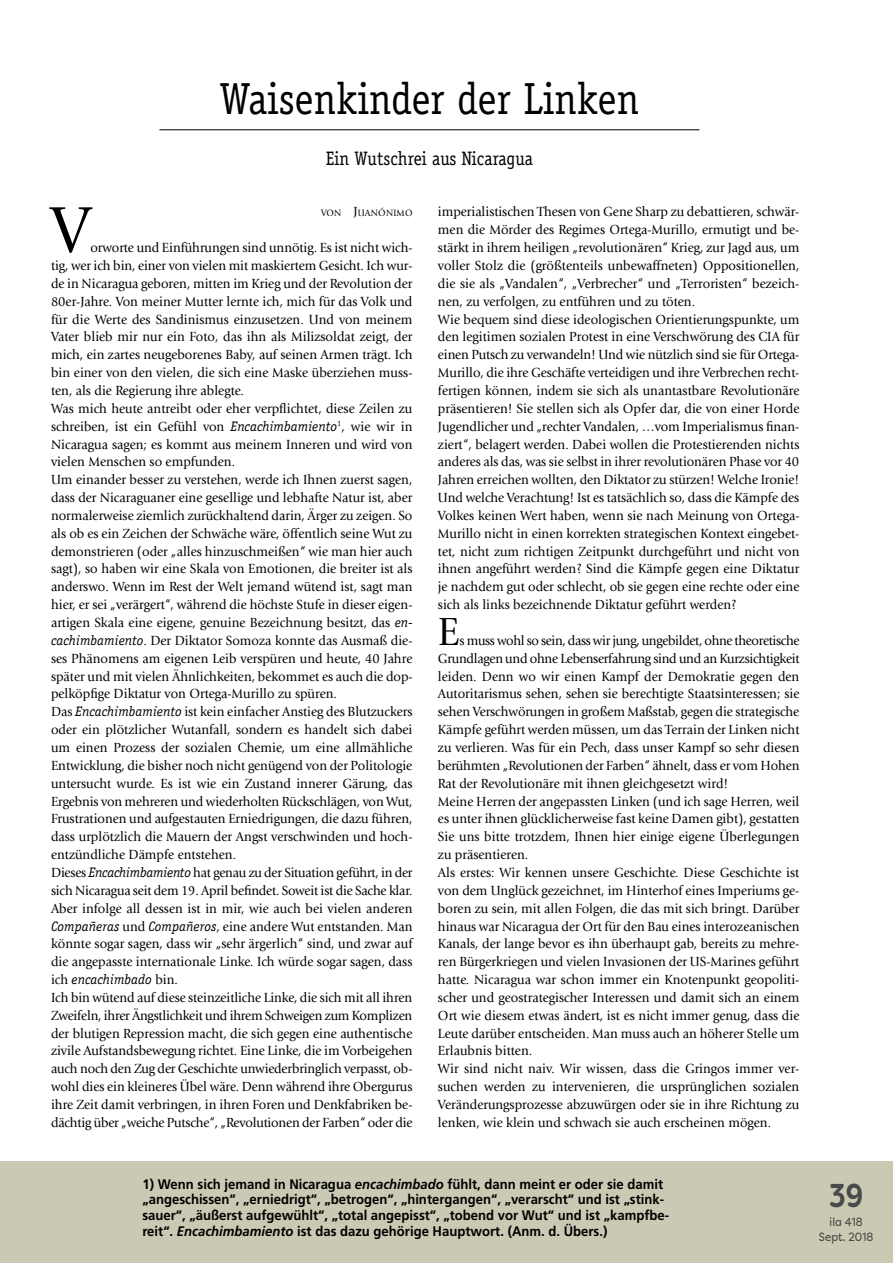
<style>
.page{position:relative;width:893px;height:1263px;background:#fff}
.page>*{position:absolute;margin:0;border:0;box-sizing:border-box;transform-origin:0 0}
.t1{font:67.95px "Giovanni";color:#000;scale:.95 1}
.t2{font:45px "Officina Serif";letter-spacing:.005em;color:#000;scale:.9 1}
.t3{font:40.8px "Giovanni";color:#000;scale:.95 1}
.t4{font:700 33px "Filson Soft";color:#4a4a49;scale:.8 1}
.t5{font:19.5px "Officina Serif";letter-spacing:.005em;color:#000;scale:.9 1}
.t6{font:13.8px/17.9px "Giovanni";color:#000;scale:.95 1}
.t7{font:700 13.8px/15.8px "Frutiger";color:#000;scale:.95 1}
.t8{font:italic 13.8px "Officina Serif";letter-spacing:.005em;color:#000}
.t9{font:12px/15px "Filson Soft";letter-spacing:.005em;color:#4a4a49;text-align:center;scale:.88 1}
.t10{font:9.6px "Giovanni";letter-spacing:.025em;color:#000;scale:.95 1}
.s1{font-size:13.8px}
.s2{font-family:"Officina Serif";font-style:italic}
.s3{font-family:"Giovanni";font-style:normal}
.s4{font-style:italic}
</style>
<div class="page">
<div style="left:0;top:1161px;width:893px;height:102px;background:#cacab4"></div>
<hr style="left:159px;top:129px;width:540px;height:1px;background:#000">
<h2 class="t2" style="left:220px;top:73px;width:468px">Waisenkinder der Linken</h2>
<h3 class="t5" style="left:326px;top:147px;width:232px">Ein Wutschrei aus Nicaragua</h3>
<h1 class="t1" style="left:51px;top:192px;width:43px">V</h1>
<p class="t10" style="left:321px;top:208px;width:98px">VON <span class="s1">J</span>UANÓNIMO</p>
<p class="t6" style="left:51px;top:239px;width:382px;text-indent:39px">orworte und Einführungen sind unnötig. Es ist nicht wich&shy;tig, wer ich bin, einer von vielen mit maskiertem Gesicht. Ich wur&shy;de in Nicaragua geboren, mitten im Krieg und der Revolution der 80er-Jahre. Von meiner Mutter lernte ich, mich für das Volk und für die Werte des Sandinismus einzusetzen. Und von meinem Vater blieb mir nur ein Foto, das ihn als Milizsoldat zeigt, der mich, ein zartes neugeborenes Baby, auf seinen Armen trägt. Ich bin einer von den vielen, die sich eine Maske überziehen muss&shy;ten, als die Regierung ihre ablegte.<br>Was mich heute antreibt oder eher verpflichtet, diese Zeilen zu schreiben, ist ein Gefühl von <span class="s2">Encachimbamiento</span><sup>1</sup>, wie wir in Nicaragua sagen; es kommt aus meinem Inneren und wird von vielen Menschen so empfunden.<br>Um einander besser zu verstehen, werde ich Ihnen zuerst sagen, dass der Nicaraguaner eine gesellige und lebhafte Natur ist, aber normalerweise ziemlich zurückhaltend darin, Ärger zu zeigen. So als ob es ein Zeichen der Schwäche wäre, öffentlich seine Wut zu demonstrieren (oder „alles hinzuschmeißen“ wie man hier auch sagt), so haben wir eine Skala von Emotionen, die breiter ist als anderswo. Wenn im Rest der Welt jemand wütend ist, sagt man hier, er sei „verärgert“, während die höchste Stufe in dieser eigen&shy;artigen Skala eine eigene, genuine Bezeichnung besitzt, das <span class="s2">en&shy;cachimbamiento</span>. Der Diktator Somoza konnte das Ausmaß die&shy;ses Phänomens am eigenen Leib verspüren und heute, 40 Jahre später und mit vielen Ähnlichkeiten, bekommet es auch die dop&shy;pelköpfige Diktatur von Ortega-Murillo zu spüren.<br>Das <span class="s2">Encachimbamiento</span> ist kein einfacher Anstieg des Blutzuckers oder ein plötzlicher Wutanfall, sondern es handelt sich dabei um einen Prozess der sozialen Chemie, um eine allmähliche Entwicklung, die bisher noch nicht genügend von der Politologie untersucht wurde. Es ist wie ein Zustand innerer Gärung, das Ergebnis von mehreren und wiederholten Rückschlägen, von Wut, Frustrationen und aufgestauten Erniedrigungen, die dazu führen, dass urplötzlich die Mauern der Angst verschwinden und hoch&shy;entzündliche Dämpfe entstehen.<br>Dieses <span class="s2">Encachimbamiento</span> hat genau zu der Situation geführt, in der sich Nicaragua seit dem 19. April befindet. Soweit ist die Sache klar.<br>Aber infolge all dessen ist in mir, wie auch bei vielen anderen <span class="s2">Compañeras</span> und <span class="s2">Compañeros</span>, eine andere Wut entstanden. Man könnte sogar sagen, dass wir „sehr ärgerlich“ sind, und zwar auf die angepasste internationale Linke. Ich würde sogar sagen, dass</p>
<p class="t8" style="left:51px;top:971px;width:128px"><span class="s3">ich</span> encachimbado <span class="s3">bin.</span></p>
<p class="t6" style="left:51px;top:989px;width:382px;text-align:justify">Ich bin wütend auf diese steinzeitliche Linke, die sich mit all ihren Zweifeln, ihrer Ängstlichkeit und ihrem Schweigen zum Komplizen der blutigen Repression macht, die sich gegen eine authentische zivile Aufstandsbewegung richtet. Eine Linke, die im Vorbeigehen auch noch den Zug der Geschichte unwiederbringlich verpasst, ob&shy;wohl dies ein kleineres Übel wäre. Denn während ihre Obergurus ihre Zeit damit verbringen, in ihren Foren und Denkfabriken be&shy;dächtig über „weiche Putsche“, „Revolutionen der Farben“ oder die</p>
<p class="t6" style="left:438px;top:203px;width:382px">imperialistischen Thesen von Gene Sharp zu debattieren, schwär&shy;men die Mörder des Regimes Ortega-Murillo, ermutigt und be&shy;stärkt in ihrem heiligen „revolutionären“ Krieg, zur Jagd aus, um voller Stolz die (größtenteils unbewaffneten) Oppositionellen, die sie als „Vandalen“, „Verbrecher“ und „Terroristen“ bezeich&shy;nen, zu verfolgen, zu entführen und zu töten.<br>Wie bequem sind diese ideologischen Orientierungspunkte, um den legitimen sozialen Protest in eine Verschwörung des CIA für einen Putsch zu verwandeln! Und wie nützlich sind sie für Ortega-Murillo, die ihre Geschäfte verteidigen und ihre Verbrechen recht&shy;fertigen können, indem sie sich als unantastbare Revolutionäre präsentieren! Sie stellen sich als Opfer dar, die von einer Horde Jugendlicher und „rechter Vandalen, …vom Imperialismus finan&shy;ziert“, belagert werden. Dabei wollen die Protestierenden nichts anderes als das, was sie selbst in ihrer revolutionären Phase vor 40<br>Jahren erreichen wollten, den Diktator zu stürzen! Welche Ironie!<br>Und welche Verachtung! Ist es tatsächlich so, dass die Kämpfe des Volkes keinen Wert haben, wenn sie nach Meinung von Ortega-Murillo nicht in einen korrekten strategischen Kontext eingebet&shy;tet, nicht zum richtigen Zeitpunkt durchgeführt und nicht von ihnen angeführt werden? Sind die Kämpfe gegen eine Diktatur je nachdem gut oder schlecht, ob sie gegen eine rechte oder eine sich als links bezeichnende Diktatur geführt werden?</p>
<h3 class="t3" style="left:438px;top:609px;width:24px">E</h3>
<p class="t6" style="left:438px;top:632px;width:382px;text-indent:22px">s muss wohl so sein, dass wir jung, ungebildet, ohne theoretische Grundlagen und ohne Lebenserfahrung sind und an Kurzsichtigkeit leiden. Denn wo wir einen Kampf der Demokratie gegen den Autoritarismus sehen, sehen sie berechtigte Staatsinteressen; sie sehen Verschwörungen in großem Maßstab, gegen die strategische Kämpfe geführt werden müssen, um das Terrain der Linken nicht zu verlieren. Was für ein Pech, dass unser Kampf so sehr diesen berühmten „Revolutionen der Farben“ ähnelt, dass er vom Hohen Rat der Revolutionäre mit ihnen gleichgesetzt wird!<br>Meine Herren der angepassten Linken (und ich sage Herren, weil es unter ihnen glücklicherweise fast keine Damen gibt), gestatten Sie uns bitte trotzdem, Ihnen hier einige eigene Überlegungen zu präsentieren.<br>Als erstes: Wir kennen unsere Geschichte. Diese Geschichte ist von dem Unglück gezeichnet, im Hinterhof eines Imperiums ge&shy;boren zu sein, mit allen Folgen, die das mit sich bringt. Darüber hinaus war Nicaragua der Ort für den Bau eines interozeanischen Kanals, der lange bevor es ihn überhaupt gab, bereits zu mehre&shy;ren Bürgerkriegen und vielen Invasionen der US-Marines geführt hatte. Nicaragua war schon immer ein Knotenpunkt geopoliti&shy;scher und geostrategischer Interessen und damit sich an einem Ort wie diesem etwas ändert, ist es nicht immer genug, dass die Leute darüber entscheiden. Man muss auch an höherer Stelle um Erlaubnis bitten.<br>Wir sind nicht naiv. Wir wissen, dass die Gringos immer ver&shy;suchen werden zu intervenieren, die ursprünglichen sozialen Veränderungsprozesse abzuwürgen oder sie in ihre Richtung zu lenken, wie klein und schwach sie auch erscheinen mögen.</p>
<p class="t7" style="left:142px;top:1176px;width:556px">1) Wenn sich jemand in Nicaragua <span class="s4">encachimbado</span> fühlt, dann meint er oder sie damit „angeschissen“, „erniedrigt“, „betrogen“, „hintergangen“, „verarscht“ und ist „stink&shy;sauer“, „äußerst aufgewühlt“, „total angepisst“, „tobend vor Wut“ und ist „kampfbe&shy;reit“. <span class="s4">Encachimbamiento</span> ist das dazu gehörige Hauptwort. (Anm. d. Übers.)</p>
<h3 class="t4" style="left:829px;top:1174px;width:44px">39</h3>
<p class="t9" style="left:819px;top:1215px;width:63px">ila 418<br>Sept. 2018</p>
</div>
